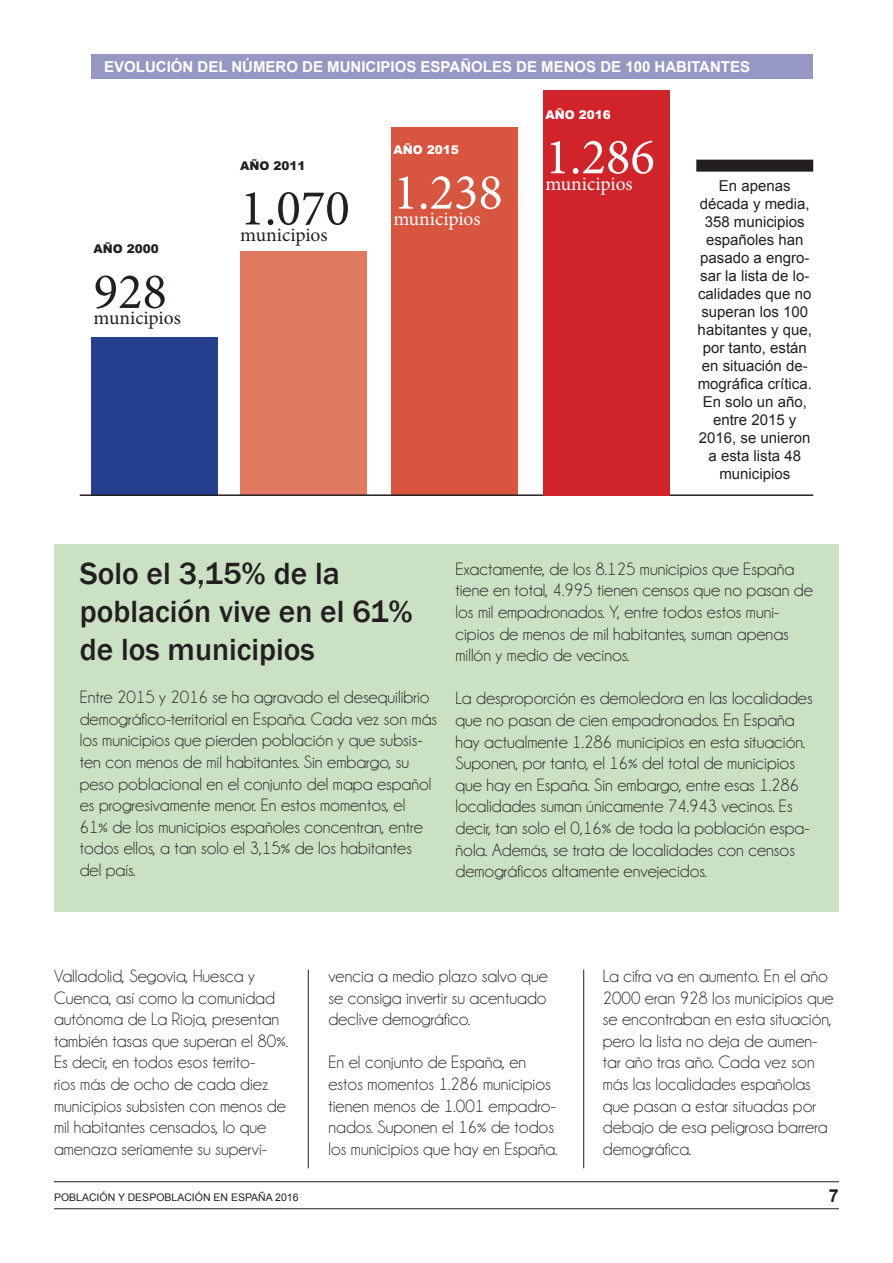
<style>
.page{position:relative;width:893px;height:1263px;background:#fff}
.page>*{position:absolute;margin:0;border:0;box-sizing:border-box;transform-origin:0 0}
.t1{font:51px "Minion Pro";color:#fff}
.t2{font:51px "Minion Pro";color:#231f20}
.t3{font:500 31.5px/37.8px "Franklin Gothic";color:#231f20}
.t4{font:19.5px "Minion Pro";color:#231f20}
.t5{font:19.5px "Minion Pro";color:#fff}
.t6{font:18px/21.6px "Champagne&Limousines";color:#231f20}
.t7{font:700 18px "Arial";color:#231f20}
.t8{font:15px/18px "Arial";color:#231f20;text-align:center}
.t9{font:700 15px "Arial";color:#fff}
.t10{font:900 12px "Arial";color:#231f20}
.t11{font:900 12px "Arial";color:#fff}
.t12{font:10.5px "Arial";color:#231f20}
</style>
<div class="page">
<div style="left:91px;top:337px;width:127px;height:158px;background:#253f8e"></div>
<div style="left:240px;top:252px;width:127px;height:243px;background:#e07a60"></div>
<div style="left:391px;top:127px;width:127px;height:368px;background:#d85540"></div>
<div style="left:91px;top:54px;width:722px;height:24px;background:#9797c4"></div>
<hr style="left:80px;top:494px;width:733px;height:2px;background:#231f20">
<div style="left:543px;top:90px;width:127px;height:405px;background:#d1232a"></div>
<div style="left:696px;top:160px;width:117px;height:12px;background:#231f20"></div>
<hr style="left:308px;top:969px;width:1px;height:199px;background:#231f20">
<hr style="left:583px;top:969px;width:1px;height:199px;background:#231f20">
<div style="left:54px;top:544px;width:785px;height:368px;background:#cae2c3"></div>
<hr style="left:54px;top:1181px;width:785px;height:1px;background:#231f20">
<hr style="left:54px;top:1208px;width:785px;height:1px;background:#231f20">
<p class="t9" style="left:104px;top:56px;width:647px">EVOLUCIÓN DEL NÚMERO DE MUNICIPIOS ESPAÑOLES DE MENOS DE 100 HABITANTES</p>
<p class="t10" style="left:94px;top:240px;width:67px">AÑO 2000</p>
<p class="t2" style="left:94px;top:257px;width:75px">928</p>
<p class="t4" style="left:94px;top:305px;width:89px">municipios</p>
<p class="t10" style="left:240px;top:157px;width:67px">AÑO 2011</p>
<p class="t2" style="left:240px;top:174px;width:111px">1.070</p>
<p class="t4" style="left:240px;top:222px;width:89px">municipios</p>
<p class="t11" style="left:393px;top:141px;width:67px">AÑO 2015</p>
<p class="t1" style="left:393px;top:158px;width:111px">1.238</p>
<p class="t5" style="left:393px;top:206px;width:89px">municipios</p>
<p class="t11" style="left:545px;top:106px;width:67px">AÑO 2016</p>
<p class="t1" style="left:545px;top:123px;width:111px">1.286</p>
<p class="t5" style="left:545px;top:170px;width:89px">municipios</p>
<p class="t8" style="left:698px;top:177px;width:116px">En apenas década y media,<br>358 municipios españoles han pasado a engro&shy;sar la lista de lo&shy;calidades que no superan los 100 habitantes y que, por tanto, están en situación de&shy;mográfica crítica.<br>En solo un año, entre 2015 y<br>2016, se unieron a esta lista 48 municipios</p>
<p class="t3" style="left:80px;top:555px;width:262px">Solo el 3,15% de la</p>
<p class="t3" style="left:80px;top:593px;width:335px">población vive en el 61% de los municipios</p>
<p class="t6" style="left:80px;top:687px;width:359px">Entre 2015 y 2016 se ha agravado el desequilibrio demográfico-territorial en España. Cada vez son más los municipios que pierden población y que subsis&shy;ten con menos de mil habitantes. Sin embargo, su peso poblacional en el conjunto del mapa español es progresivamente menor. En estos momentos, el 61% de los municipios españoles concentran, entre todos ellos, a tan solo el 3,15% de los habitantes del país.</p>
<p class="t6" style="left:455px;top:558px;width:359px">Exactamente, de los 8.125 municipios que España tiene en total, 4.995 tienen censos que no pasan de los mil empadronados. Y, entre todos estos muni&shy;cipios de menos de mil habitantes, suman apenas millón y medio de vecinos.</p>
<p class="t6" style="left:455px;top:688px;width:359px">La desproporción es demoledora en las localidades que no pasan de cien empadronados. En España hay actualmente 1.286 municipios en esta situación.<br>Suponen, por tanto, el 16% del total de municipios que hay en España. Sin embargo, entre esas 1.286 localidades suman únicamente 74.943 vecinos. Es decir, tan solo el 0,16% de toda la población espa&shy;ñola. Además, se trata de localidades con censos demográficos altamente envejecidos.</p>
<p class="t6" style="left:54px;top:965px;width:236px">Valladolid, Segovia, Huesca y<br>Cuenca, así como la comunidad autónoma de La Rioja, presentan también tasas que superan el 80%.<br>Es decir, en todos esos territo-<br>rios más de ocho de cada diez municipios subsisten con menos de mil habitantes censados, lo que amenaza seriamente su supervi-</p>
<p class="t6" style="left:328px;top:965px;width:221px;text-align:justify">vencia a medio plazo salvo que se consiga invertir su acentuado declive demográfico.</p>
<p class="t6" style="left:328px;top:1052px;width:231px">En el conjunto de España, en estos momentos 1.286 municipios tienen menos de 1.001 empadro&shy;nados. Suponen el 16% de todos los municipios que hay en España.</p>
<p class="t6" style="left:603px;top:965px;width:232px">La cifra va en aumento. En el año<br>2000 eran 928 los municipios que se encontraban en esta situación, pero la lista no deja de aumen&shy;tar año tras año. Cada vez son más las localidades españolas que pasan a estar situadas por debajo de esa peligrosa barrera demográfica.</p>
<p class="t12" style="left:54px;top:1191px;width:246px">POBLACIÓN Y DESPOBLACIÓN EN ESPAÑA 2016</p>
<p class="t7" style="left:829px;top:1183px;width:12px">7</p>
</div>
